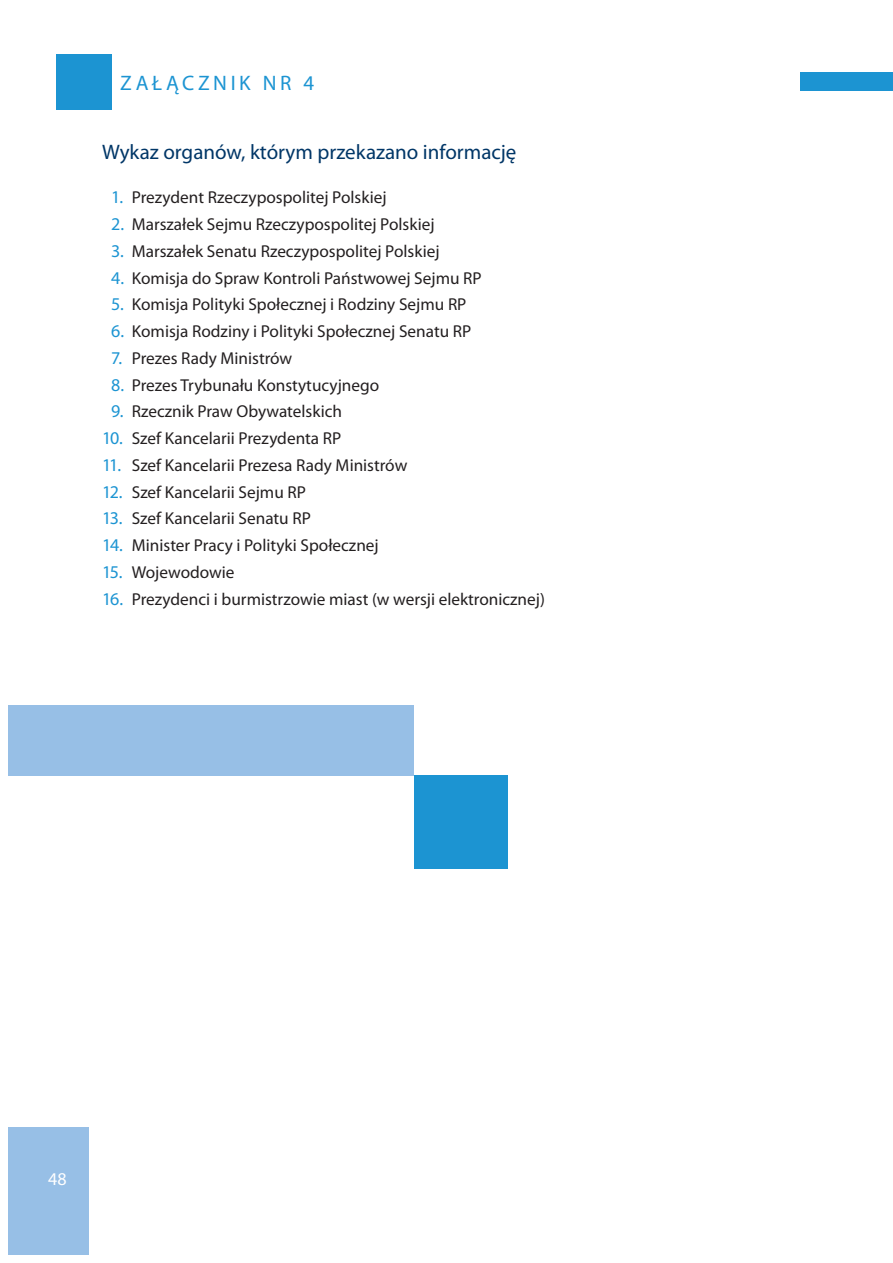
<style>
.page{position:relative;width:893px;height:1263px;background:#fff}
.page>*{position:absolute;margin:0;border:0;box-sizing:border-box;transform-origin:0 0}
.t1{font:21px "Myriad Pro";color:#003667}
.t2{font:21px "Myriad Pro";color:#1c94d2}
.t3{font:18px "Myriad Pro";color:#fff}
.t4{font:17.25px "Myriad Pro";color:#231f20}
.s1{font-size:18px;color:#1c94d2}
</style>
<div class="page">
<div style="left:56px;top:54px;width:56px;height:56px;background:#1c94d2"></div>
<div style="left:9px;top:1127px;width:80px;height:127px;background:#97bfe6"></div>
<div style="left:800px;top:72px;width:93px;height:19px;background:#1c94d2"></div>
<div style="left:9px;top:705px;width:405px;height:70px;background:#97bfe6"></div>
<div style="left:414px;top:775px;width:94px;height:94px;background:#1c94d2"></div>
<p class="t2" style="left:120px;top:70px;width:15px">zał</p>
<p class="t2" style="left:166px;top:70px;width:31px">ącznik</p>
<p class="t2" style="left:263px;top:70px;width:15px">nr</p>
<p class="t2" style="left:303px;top:70px;width:12px">4</p>
<p class="t1" style="left:102px;top:139px;width:416px">Wykaz organów, którym przekazano informację</p>
<p class="t4" style="left:111px;top:187px;width:277px"><span class="s1">1.</span> Prezydent Rzeczypospolitej Polskiej</p>
<p class="t4" style="left:111px;top:214px;width:325px"><span class="s1">2.</span> Marszałek Sejmu Rzeczypospolitej Polskiej</p>
<p class="t4" style="left:111px;top:240px;width:330px"><span class="s1">3.</span> Marszałek Senatu Rzeczypospolitej Polskiej</p>
<p class="t4" style="left:111px;top:267px;width:372px"><span class="s1">4.</span> Komisja do Spraw Kontroli Państwowej Sejmu RP</p>
<p class="t4" style="left:111px;top:294px;width:357px"><span class="s1">5.</span> Komisja Polityki Społecznej i Rodziny Sejmu RP</p>
<p class="t4" style="left:111px;top:321px;width:362px"><span class="s1">6.</span> Komisja Rodziny i Polityki Społecznej Senatu RP</p>
<p class="t4" style="left:111px;top:347px;width:183px"><span class="s1">7.</span> Prezes Rady Ministrów</p>
<p class="t4" style="left:111px;top:374px;width:269px"><span class="s1">8.</span> Prezes Trybunału Konstytucyjnego</p>
<p class="t4" style="left:111px;top:401px;width:232px"><span class="s1">9.</span> Rzecznik Praw Obywatelskich</p>
<p class="t4" style="left:102px;top:428px;width:241px"><span class="s1">10.</span> Szef Kancelarii Prezydenta RP</p>
<p class="t4" style="left:102px;top:454px;width:307px"><span class="s1">11.</span> Szef Kancelarii Prezesa Rady Ministrów</p>
<p class="t4" style="left:102px;top:481px;width:205px"><span class="s1">12.</span> Szef Kancelarii Sejmu RP</p>
<p class="t4" style="left:102px;top:508px;width:210px"><span class="s1">13.</span> Szef Kancelarii Senatu RP</p>
<p class="t4" style="left:102px;top:535px;width:278px"><span class="s1">14.</span> Minister Pracy i Polityki Społecznej</p>
<p class="t4" style="left:102px;top:561px;width:134px"><span class="s1">15.</span> Wojewodowie</p>
<p class="t4" style="left:102px;top:588px;width:444px"><span class="s1">16.</span> Prezydenci i burmistrzowie miast (w wersji elektronicznej)</p>
<p class="t3" style="left:48px;top:1168px;width:20px">48</p>
</div>
